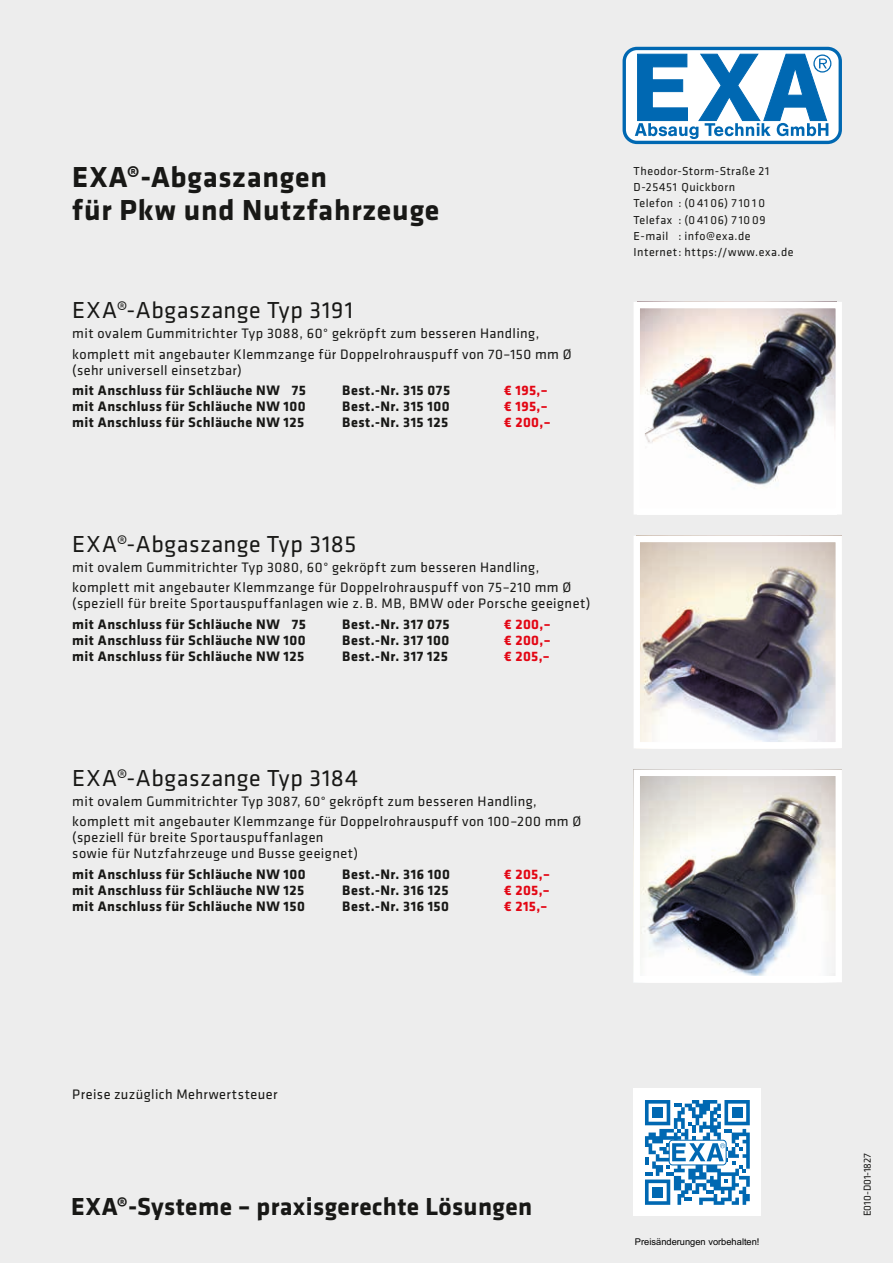
<style>
.page{position:relative;width:893px;height:1263px;background:#ededed}
.page>*{position:absolute;margin:0;border:0;box-sizing:border-box;transform-origin:0 0}
.t1{font:700 30px/33px "Klavika Basic";letter-spacing:.025em;color:#181816}
.t2{font:700 25.5px "Klavika Basic";letter-spacing:.015em;color:#181816}
.t3{font:24px "Klavika Basic";letter-spacing:.02em;color:#181816}
.t4{font:14.25px/20.2px "Klavika Basic";letter-spacing:.03em;color:#181816}
.t5{font:700 14.25px "Klavika Basic";letter-spacing:.03em;color:#181816}
.t6{font:700 14.25px "Klavika Basic";letter-spacing:.025em;color:#e30614}
.t7{font:12px/16.2px "Klavika Basic";letter-spacing:.04em;color:#181816}
.t8{font:10.5px "Klavika Basic";color:#181816}
.t9{font:9.3px "Arial";color:#000}
</style>
<div class="page">
<div style="left:634px;top:1089px;width:127px;height:127px;background:#fff"></div>
<svg style="left:645px;top:1100px;width:105px;height:105px"></svg>
<div style="left:623px;top:47px;width:219px;height:97px;background:#0068b2;border-radius:14px"></div>
<div style="left:626px;top:50px;width:213px;height:91px;background:#fff;border-radius:11px"></div>
<svg style="left:635px;top:54px;width:196px;height:85px"></svg>
<img style="left:641px;top:309px;width:194px;height:198px">
<div style="left:634px;top:302px;width:208px;height:212px;border:6px solid #fff"></div>
<img style="left:641px;top:543px;width:194px;height:198px">
<div style="left:634px;top:536px;width:208px;height:212px;border:6px solid #fff"></div>
<img style="left:641px;top:777px;width:194px;height:198px">
<div style="left:634px;top:770px;width:208px;height:212px;border:6px solid #fff"></div>
<h1 class="t1" style="left:72px;top:159px;width:369px">EXA®-Abgaszangen<br>für Pkw und Nutzfahrzeuge</h1>
<h3 class="t3" style="left:72px;top:294px;width:282px">EXA®-Abgaszange Typ 3191</h3>
<p class="t4" style="left:72px;top:323px;width:501px">mit ovalem Gummitrichter Typ 3088, 60° gekröpft zum besseren Handling, komplett mit angebauter Klemmzange für Doppelrohrauspuff von 70–150 mm Ø</p>
<p class="t4" style="left:72px;top:359px;width:171px">(sehr universell einsetzbar)</p>
<p class="t5" style="left:72px;top:380px;width:235px">mit Anschluss für Schläuche NW 75</p>
<p class="t5" style="left:342px;top:380px;width:109px">Best.-Nr. 315 075</p>
<p class="t6" style="left:504px;top:380px;width:45px">€ 195,–</p>
<p class="t5" style="left:72px;top:396px;width:235px">mit Anschluss für Schläuche NW 100</p>
<p class="t5" style="left:342px;top:396px;width:109px">Best.-Nr. 315 100</p>
<p class="t6" style="left:504px;top:396px;width:45px">€ 195,–</p>
<p class="t5" style="left:72px;top:412px;width:234px">mit Anschluss für Schläuche NW 125</p>
<p class="t5" style="left:342px;top:412px;width:107px">Best.-Nr. 315 125</p>
<p class="t6" style="left:504px;top:412px;width:48px">€ 200,–</p>
<h3 class="t3" style="left:72px;top:528px;width:286px">EXA®-Abgaszange Typ 3185</h3>
<p class="t4" style="left:72px;top:557px;width:500px">mit ovalem Gummitrichter Typ 3080, 60° gekröpft zum besseren Handling, komplett mit angebauter Klemmzange für Doppelrohrauspuff von 75–210 mm Ø</p>
<p class="t4" style="left:72px;top:593px;width:520px">(speziell für breite Sportauspuffanlagen wie z. B. MB, BMW oder Porsche geeignet)</p>
<p class="t5" style="left:72px;top:614px;width:235px">mit Anschluss für Schläuche NW 75</p>
<p class="t5" style="left:342px;top:614px;width:109px">Best.-Nr. 317 075</p>
<p class="t6" style="left:504px;top:614px;width:48px">€ 200,–</p>
<p class="t5" style="left:72px;top:630px;width:235px">mit Anschluss für Schläuche NW 100</p>
<p class="t5" style="left:342px;top:630px;width:108px">Best.-Nr. 317 100</p>
<p class="t6" style="left:504px;top:630px;width:48px">€ 200,–</p>
<p class="t5" style="left:72px;top:646px;width:234px">mit Anschluss für Schläuche NW 125</p>
<p class="t5" style="left:342px;top:646px;width:107px">Best.-Nr. 317 125</p>
<p class="t6" style="left:504px;top:646px;width:47px">€ 205,–</p>
<h3 class="t3" style="left:72px;top:762px;width:287px">EXA®-Abgaszange Typ 3184</h3>
<p class="t4" style="left:72px;top:791px;width:511px">mit ovalem Gummitrichter Typ 3087, 60° gekröpft zum besseren Handling, komplett mit angebauter Klemmzange für Doppelrohrauspuff von 100–200 mm Ø</p>
<p class="t4" style="left:72px;top:829px;width:287px;line-height:16px">(speziell für breite Sportauspuffanlagen sowie für Nutzfahrzeuge und Busse geeignet)</p>
<p class="t5" style="left:72px;top:864px;width:235px">mit Anschluss für Schläuche NW 100</p>
<p class="t5" style="left:342px;top:864px;width:109px">Best.-Nr. 316 100</p>
<p class="t6" style="left:504px;top:864px;width:47px">€ 205,–</p>
<p class="t5" style="left:72px;top:880px;width:234px">mit Anschluss für Schläuche NW 125</p>
<p class="t5" style="left:342px;top:880px;width:108px">Best.-Nr. 316 125</p>
<p class="t6" style="left:504px;top:880px;width:47px">€ 205,–</p>
<p class="t5" style="left:72px;top:896px;width:234px">mit Anschluss für Schläuche NW 150</p>
<p class="t5" style="left:342px;top:896px;width:108px">Best.-Nr. 316 150</p>
<p class="t6" style="left:504px;top:896px;width:45px">€ 215,–</p>
<p class="t7" style="left:634px;top:162px;width:161px">Theodor-Storm-Straße 21<br>D-25451 Quickborn<br>Telefon : (0 41 06) 7 10 1 0<br>Telefax : (0 41 06) 7 10 09<br>E-mail : info@exa.de<br>Internet: https://www.exa.de</p>
<p class="t4" style="left:72px;top:1084px;width:207px">Preise zuzüglich Mehrwertsteuer</p>
<h2 class="t2" style="left:71px;top:1188px;width:462px">EXA®-Systeme – praxisgerechte Lösungen</h2>
<p class="t9" style="left:635px;top:1236px;width:126px">Preisänderungen vorbehalten!</p>
<p class="t8" style="left:861px;top:1216px;width:65px;rotate:-90deg">E010-D01-1827</p>
</div>
